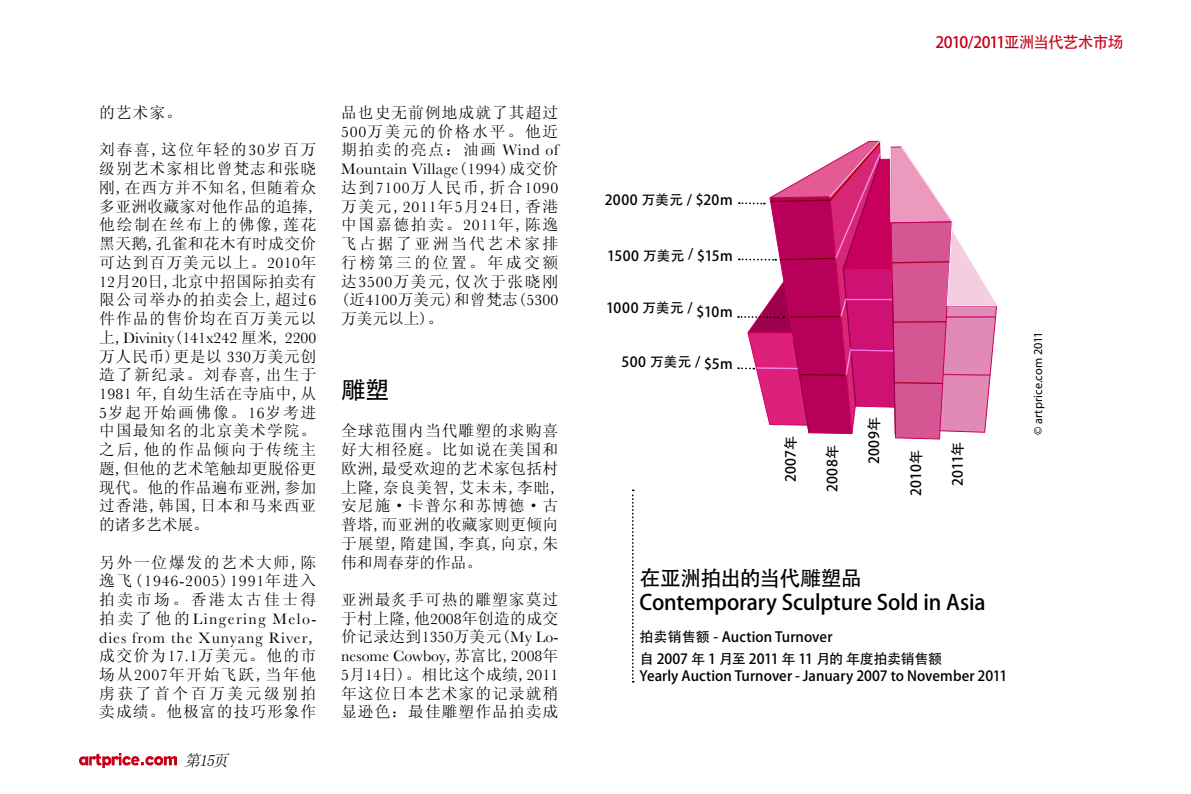
<style>
.page{position:relative;width:1191px;height:794px;background:#fff}
.page>*{position:absolute;margin:0;border:0;box-sizing:border-box;transform-origin:0 0}
.t1{font:24.5px "Adobe Heiti Std";color:#000}
.t2{font:21px/24.5px "Adobe Heiti Std";letter-spacing:-.01em;color:#000}
.t3{font:15.75px/18.7px "Sim Sun";letter-spacing:.065em;color:#000;text-align:justify}
.t4{font:15.75px "Baskerville";color:#000}
.t5{font:15.75px/18.7px "Baskerville";letter-spacing:.06em;color:#000}
.t6{font:15.75px "Baskerville";letter-spacing:.025em;color:#000}
.t7{font:15.75px "Baskerville";letter-spacing:.055em;color:#000}
.t8{font:15.75px "Adobe Heiti Std";letter-spacing:-.06em;color:#c70017}
.t9{font:15.75px "Sim Sun";letter-spacing:.105em;color:#000}
.t10{font:15.75px "Sim Sun";letter-spacing:.16em;color:#000}
.t11{font:italic 15.75px "Sim Sun";color:#000}
.t12{font:14px/21.7px "Adobe Heiti Std";color:#000}
.t13{font:12.25px "Myriad Pro";letter-spacing:.01em;color:#000}
.s1{font-family:"Baskerville"}
.s2{font-family:"Sim Sun"}
</style>
<div class="page">
<img style="left:79px;top:753px;width:97px;height:15px">
<svg style="left:738px;top:140px;width:260px;height:299px"></svg>
<svg style="left:632px;top:489px;width:2px;height:193px"></svg>
<p class="t3" style="left:99px;top:103px;width:84px">的艺术家。</p>
<p class="t3" style="left:99px;top:140px;width:219px">刘春喜,这位年轻的<span class="s1">30</span>岁百万级别艺术家相比曾梵志和张晓刚,在西方并不知名,但随着众多亚洲收藏家对他作品的追捧,他绘制在丝布上的佛像,莲花黑天鹅,孔雀和花木有时成交价可达到百万美元以上。<span class="s1">2010</span>年<span class="s1">12</span>月<span class="s1">20</span>日,北京中招国际拍卖有限公司举办的拍卖会上,超过<span class="s1">6</span>件作品的售价均在百万美元以</p>
<p class="t4" style="left:99px;top:328px;width:219px"><span class="s2">上,</span>Divinity<span class="s2">(</span>141x242 <span class="s2">厘米,</span> 2200</p>
<p class="t3" style="left:99px;top:346px;width:219px">万人民币)更是以 <span class="s1">330</span>万美元创造了新纪录。刘春喜,出生于<span class="s1">1981</span> 年,自幼生活在寺庙中,从<span class="s1">5</span>岁起开始画佛像。<span class="s1">16</span>岁考进中国最知名的北京美术学院。之后,他的作品倾向于传统主题,但他的艺术笔触却更脱俗更现代。他的作品遍布亚洲,参加过香港,韩国,日本和马来西亚的诸多艺术展。</p>
<p class="t9" style="left:99px;top:554px;width:219px">另外一位爆发的艺术大师,陈</p>
<p class="t7" style="left:99px;top:572px;width:219px"><span class="s2">逸飞(</span>1946-2005<span class="s2">)</span>1991<span class="s2">年进入</span></p>
<p class="t10" style="left:99px;top:591px;width:219px">拍卖市场。香港太古佳士得</p>
<p class="t5" style="left:99px;top:609px;width:219px"><span class="s2">拍卖了他的</span>Lingering Melo&shy;dies from the Xunyang River<span class="s2">,</span></p>
<p class="t3" style="left:99px;top:646px;width:219px">成交价为<span class="s1">17.1</span>万美元。他的市场从<span class="s1">2007</span>年开始飞跃,当年他虏获了首个百万美元级别拍卖成绩。他极富的技巧形象作</p>
<p class="t11" style="left:184px;top:752px;width:49px">第15页</p>
<p class="t3" style="left:341px;top:103px;width:219px">品也史无前例地成就了其超过<span class="s1">500</span>万美元的价格水平。他近期拍卖的亮点：油画 <span class="s1">Wind of</span></p>
<p class="t6" style="left:341px;top:160px;width:219px">Mountain Village<span class="s2">(</span>1994<span class="s2">)成交价</span></p>
<p class="t3" style="left:341px;top:178px;width:219px">达到<span class="s1">7100</span>万人民币,折合<span class="s1">1090</span>万美元,<span class="s1">2011</span>年<span class="s1">5</span>月<span class="s1">24</span>日,香港中国嘉德拍卖。<span class="s1">2011</span>年,陈逸飞占据了亚洲当代艺术家排行榜第三的位置。年成交额达<span class="s1">3500</span>万美元,仅次于张晓刚(近<span class="s1">4100</span>万美元)和曾梵志(<span class="s1">5300</span>万美元以上)。</p>
<h1 class="t1" style="left:341px;top:375px;width:50px">雕塑</h1>
<p class="t3" style="left:341px;top:421px;width:219px">全球范围内当代雕塑的求购喜好大相径庭。比如说在美国和欧洲,最受欢迎的艺术家包括村上隆,奈良美智,艾未未,李昢,安尼施·卡普尔和苏博德·古普塔,而亚洲的收藏家则更倾向于展望,隋建国,李真,向京,朱伟和周春芽的作品。</p>
<p class="t3" style="left:341px;top:590px;width:219px">亚洲最炙手可热的雕塑家莫过于村上隆,他<span class="s1">2008</span>年创造的成交价记录达到<span class="s1">1350</span>万美元(<span class="s1">My Lo-</span></p>
<p class="t4" style="left:341px;top:647px;width:219px">nesome Cowboy<span class="s2">,苏富比,</span>2008<span class="s2">年</span></p>
<p class="t3" style="left:341px;top:665px;width:219px"><span class="s1">5</span>月<span class="s1">14</span>日)。相比这个成绩,<span class="s1">2011</span>年这位日本艺术家的记录就稍显逊色：最佳雕塑作品拍卖成</p>
<p class="t8" style="left:935px;top:33px;width:189px">2010/2011亚洲当代艺术市场</p>
<p class="t12" style="left:605px;top:190px;width:129px">2000 万美元 / $20m</p>
<p class="t12" style="left:607px;top:245px;width:127px">1500 万美元 / $15m</p>
<p class="t12" style="left:606px;top:298px;width:128px">1000 万美元 / $10m</p>
<p class="t12" style="left:621px;top:352px;width:112px">500 万美元 / $5m</p>
<p class="t12" style="left:780px;top:482px;width:48px;rotate:-90deg">2007年</p>
<p class="t12" style="left:822px;top:492px;width:49px;rotate:-90deg">2008年</p>
<p class="t12" style="left:863px;top:464px;width:49px;rotate:-90deg">2009年</p>
<p class="t12" style="left:905px;top:496px;width:47px;rotate:-90deg">2010年</p>
<p class="t12" style="left:947px;top:486px;width:45px;rotate:-90deg">2011年</p>
<p class="t13" style="left:1030px;top:435px;width:105px;rotate:-90deg">© artprice.com 2011</p>
<h2 class="t2" style="left:639px;top:566px;width:347px">在亚洲拍出的当代雕塑品<br>Contemporary Sculpture Sold in Asia</h2>
<p class="t12" style="left:639px;top:626px;width:304px">拍卖销售额 - Auction Turnover<br>自 2007 年 1 月至 2011 年 11 月的 年度拍卖销售额</p>
<p class="t12" style="left:639px;top:665px;width:369px">Yearly Auction Turnover - January 2007 to N ovember 2011</p>
</div>
